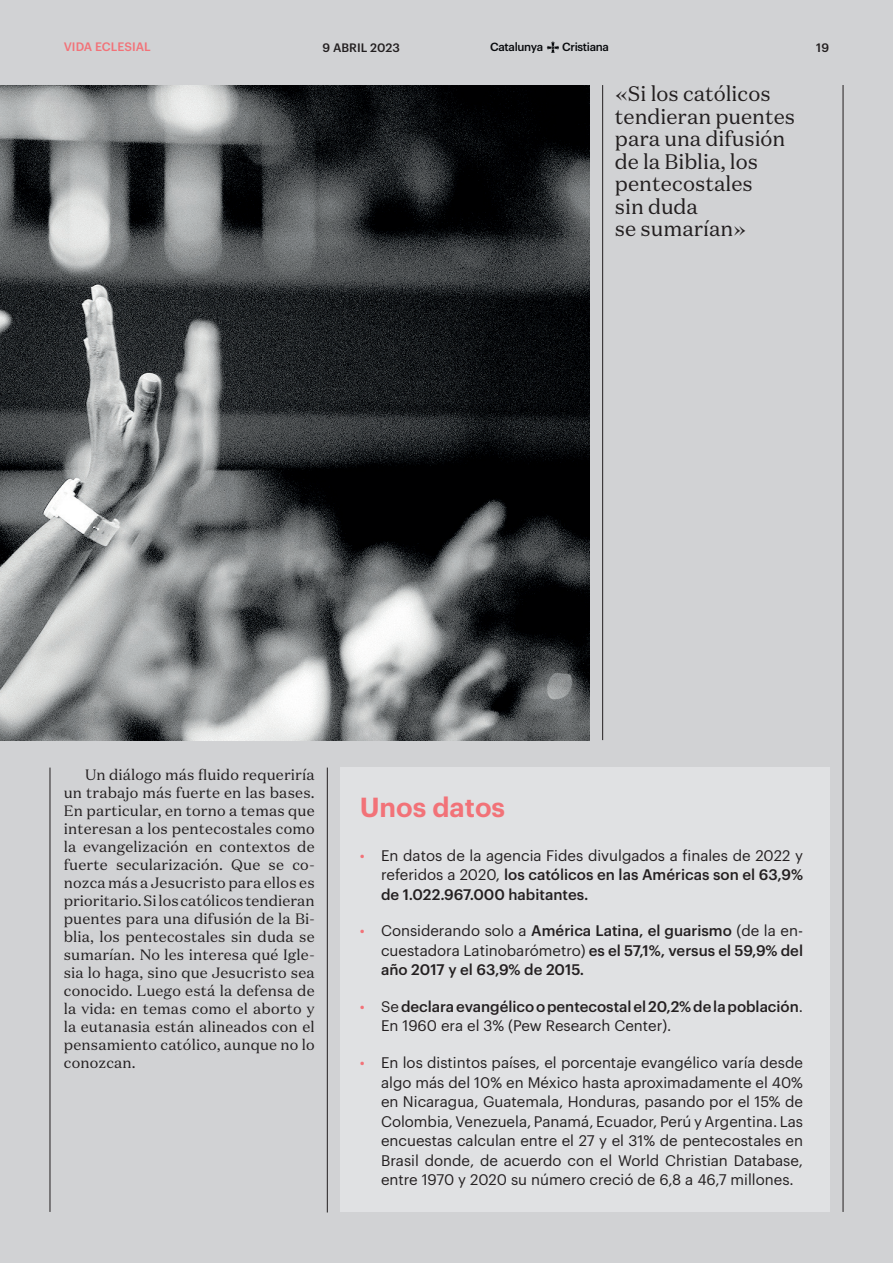
<style>
.page{position:relative;width:893px;height:1263px;background:#d1d2d4}
.page>*{position:absolute;margin:0;border:0;box-sizing:border-box;transform-origin:0 0}
.t1{font:600 27px "Graphik";color:#f27278}
.t2{font:21px/22.5px "Domaine Text";color:#231f20}
.t3{font:15px/18px "Domaine Text";letter-spacing:.01em;color:#231f20;text-align:justify}
.t4{font:15px/19.5px "Graphik";color:#231f20;text-align:justify}
.t5{font:500 15px/19.5px "Graphik";color:#231f20;text-align:justify}
.t6{font:500 12px "Graphik";color:#f27278}
.t7{font:500 12px "Graphik";color:#231f20}
.t8{font:500 11.55px "Graphik";letter-spacing:-.03em;color:#07090c}
.s1{color:#f27278}
.s2{font-weight:500}
.s3{font-weight:400;color:#f27278}
.s4{font-weight:400}
</style>
<div class="page">
<hr style="left:843px;top:85px;width:1px;height:1127px;background:#231f20">
<svg style="left:547px;top:42px;width:12px;height:11px"></svg>
<hr style="left:50px;top:767px;width:1px;height:445px;background:#231f20">
<div style="left:340px;top:767px;width:489px;height:445px;background:#e0e1e3"></div>
<img style="left:0;top:85px;width:589px;height:655px">
<hr style="left:327px;top:767px;width:1px;height:445px;background:#231f20">
<hr style="left:602px;top:85px;width:1px;height:655px;background:#231f20">
<p class="t6" style="left:64px;top:38px;width:89px">VIDA ECLESIAL</p>
<p class="t7" style="left:322px;top:38px;width:79px">9 ABRIL 2023</p>
<p class="t8" style="left:490px;top:38px;width:54px">Catalunya</p>
<p class="t8" style="left:562px;top:38px;width:48px">Cristiana</p>
<p class="t7" style="left:816px;top:38px;width:15px">19</p>
<h2 class="t2" style="left:615px;top:82px;width:182px">«Si los católicos tendieran puentes para una difusión de la Biblia, los pentecostales<br>sin duda<br>se sumarían»</h2>
<p class="t3" style="left:64px;top:766px;width:252px;text-indent:21px">Un diálogo más fluido requeriría un trabajo más fuerte en las bases.<br>En particular, en torno a temas que interesan a los pentecostales como la evangelización en contextos de fuerte secularización. Que se co&shy;nozca más a Jesucristo para ellos es prioritario. Si los católicos tendieran puentes para una difusión de la Bi&shy;blia, los pentecostales sin duda se sumarían. No les interesa qué Igle&shy;sia lo haga, sino que Jesucristo sea conocido. Luego está la defensa de la vida: en temas como el aborto y la eutanasia están alineados con el pensamiento católico, aunque no lo conozcan.</p>
<h1 class="t1" style="left:360px;top:786px;width:147px">Unos datos</h1>
<p class="t4" style="left:381px;top:844px;width:423px;text-indent:-21px"><span class="s1">•</span> En datos de la agencia Fides divulgados a finales de 2022 y referidos a 2020, <span class="s2">los católicos en las Américas son el 63,9% de 1.022.967.000 habitantes.</span></p>
<p class="t5" style="left:381px;top:920px;width:423px;text-indent:-21px"><span class="s3">•</span> <span class="s4">Considerando solo a</span> América Latina, el guarismo <span class="s4">(de la en&shy;cuestadora Latinobarómetro)</span> es el 57,1%, versus el 59,9% del año 2017 y el 63,9% de 2015.</p>
<p class="t5" style="left:381px;top:995px;width:423px;text-indent:-21px"><span class="s3">•</span> <span class="s4">Se</span> declara evangélico o pentecostal el 20,2% de la población<span class="s4">.<br>En 1960 era el 3% (Pew Research Center).</span></p>
<p class="t4" style="left:381px;top:1051px;width:424px;text-indent:-21px"><span class="s1">•</span> En los distintos países, el porcentaje evangélico varía desde algo más del 10% en México hasta aproximadamente el 40% en Nicaragua, Guatemala, Honduras, pasando por el 15% de Colombia, Venezuela, Panamá, Ecuador, Perú y Argentina. Las encuestas calculan entre el 27 y el 31% de pentecostales en Brasil donde, de acuerdo con el World Christian Database, entre 1970 y 2020 su número creció de 6,8 a 46,7 millones.</p>
</div>
